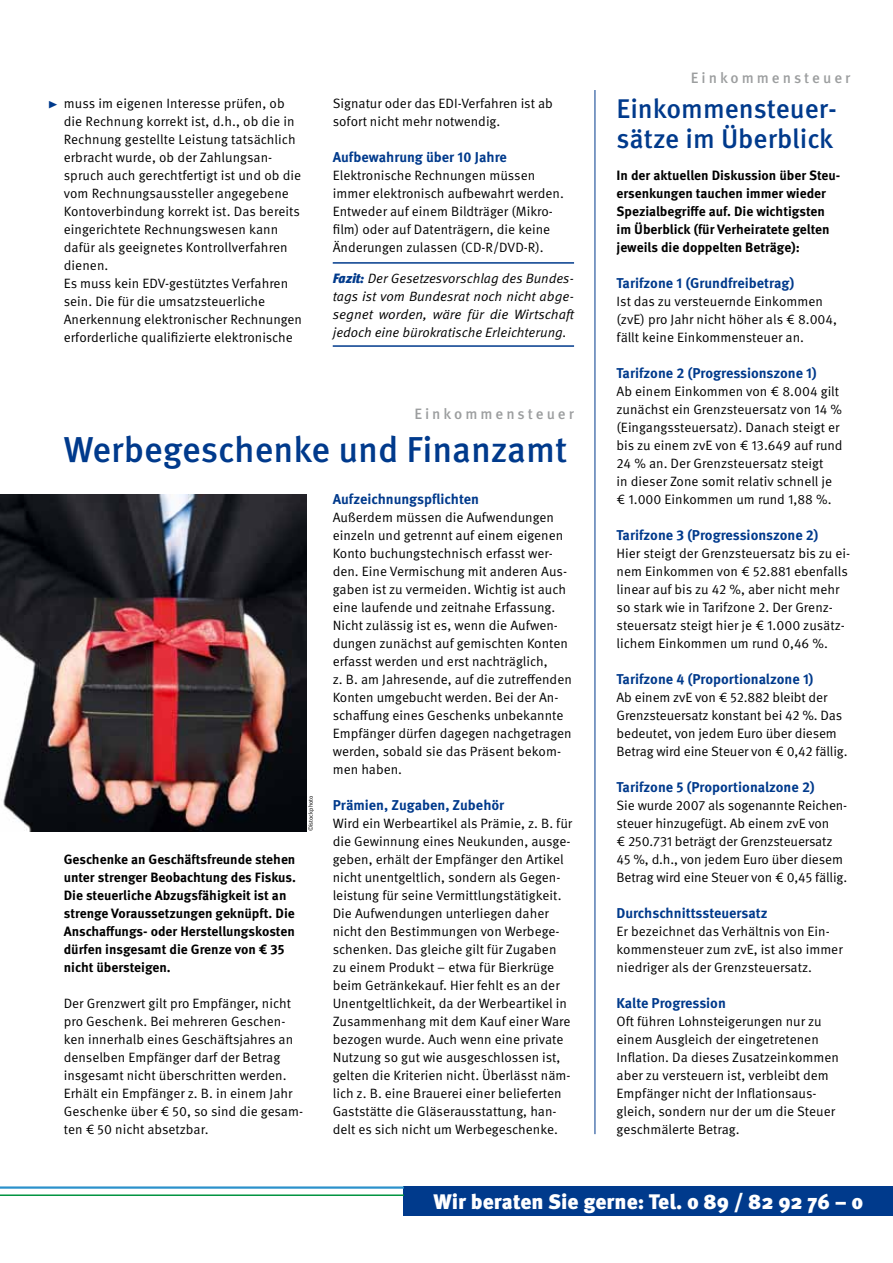
<style>
.page{position:relative;width:893px;height:1263px;background:#fff}
.page>*{position:absolute;margin:0;border:0;box-sizing:border-box;transform-origin:0 0}
.t1{font:500 36px "Meta OT";color:#003a8c}
.t2{font:500 27px/30px "Meta OT";color:#003a8c}
.t3{font:900 21px "Meta OT";color:#fff}
.t4{font:21px "Meta OT";color:#003a8c}
.t5{font:500 15px "Meta OT";letter-spacing:.2em;color:#9c9e9f}
.t6{font:700 14.25px "Meta OT";color:#003a8c}
.t7{font:13.5px/18px "Meta OT";color:#000}
.t8{font:700 13.5px/18px "Meta OT";color:#000}
.t9{font:italic 13.5px/18px "Meta OT";color:#000;text-align:justify}
.t10{font:6px "Meta OT";letter-spacing:-.005em;color:#000}
.s1{font-weight:900;color:#003a8c}
</style>
<div class="page">
<div style="left:404px;top:1186px;width:489px;height:30px;background:#003a8c"></div>
<hr style="left:0;top:1186px;width:404px;height:3px;background:#2b91cb">
<hr style="left:0;top:1194px;width:404px;height:2px;background:#009340">
<hr style="left:595px;top:90px;width:1px;height:1044px;background:#003a8c">
<hr style="left:333px;top:262px;width:241px;height:2px;background:#003a8c">
<hr style="left:333px;top:345px;width:241px;height:2px;background:#003a8c">
<img style="left:0;top:494px;width:306px;height:337px">
<p class="t7" style="left:64px;top:95px;width:240px">muss im eigenen Interesse prüfen, ob die Rechnung korrekt ist, d.h., ob die in Rechnung gestellte Leistung tatsächlich erbracht wurde, ob der Zahlungsan&shy;spruch auch gerechtfertigt ist und ob die vom Rechnungsaussteller angegebene Kontoverbindung korrekt ist. Das bereits eingerichtete Rechnungswesen kann dafür als geeignetes Kontrollverfahren dienen.<br>Es muss kein EDV-gestütztes Verfahren sein. Die für die umsatzsteuerliche Anerkennung elektronischer Rechnungen erforderliche qualifizierte elektronische</p>
<p class="t7" style="left:333px;top:95px;width:222px">Signatur oder das EDI-Verfahren ist ab sofort nicht mehr notwendig.</p>
<h3 class="t4" style="left:47px;top:91px;width:12px">▸</h3>
<p class="t6" style="left:333px;top:148px;width:176px">Aufbewahrung über 10 Jahre</p>
<p class="t7" style="left:333px;top:167px;width:233px">Elektronische Rechnungen müssen immer elektronisch aufbewahrt werden.<br>Entweder auf einem Bildträger (Mikro&shy;film) oder auf Datenträgern, die keine Änderungen zulassen (CD-R/DVD-R).</p>
<p class="t9" style="left:333px;top:269px;width:243px"><span class="s1">Fazit:</span> Der Gesetzesvorschlag des Bundes&shy;tags ist vom Bundesrat noch nicht abge&shy;segnet worden, wäre für die Wirtschaft jedoch eine bürokratische Erleichterung.</p>
<p class="t5" style="left:414px;top:404px;width:161px">Einkommensteuer</p>
<h1 class="t1" style="left:64px;top:427px;width:505px">Werbegeschenke und Finanzamt</h1>
<p class="t10" style="left:307px;top:831px;width:37px;rotate:-90deg">©istockphoto</p>
<p class="t8" style="left:64px;top:851px;width:234px">Geschenke an Geschäftsfreunde stehen unter strenger Beobachtung des Fiskus.<br>Die steuerliche Abzugsfähigkeit ist an strenge Voraussetzungen geknüpft. Die Anschaffungs- oder Herstellungskosten dürfen insgesamt die Grenze von € 35 nicht übersteigen.</p>
<p class="t7" style="left:64px;top:995px;width:241px">Der Grenzwert gilt pro Empfänger, nicht pro Geschenk. Bei mehreren Geschen&shy;ken innerhalb eines Geschäftsjahres an denselben Empfänger darf der Betrag insgesamt nicht überschritten werden.<br>Erhält ein Empfänger z. B. in einem Jahr Geschenke über € 50, so sind die gesam&shy;ten € 50 nicht absetzbar.</p>
<p class="t6" style="left:333px;top:490px;width:148px">Aufzeichnungspflichten</p>
<p class="t7" style="left:333px;top:509px;width:241px">Außerdem müssen die Aufwendungen einzeln und getrennt auf einem eigenen Konto buchungstechnisch erfasst wer&shy;den. Eine Vermischung mit anderen Aus&shy;gaben ist zu vermeiden. Wichtig ist auch eine laufende und zeitnahe Erfassung.<br>Nicht zulässig ist es, wenn die Aufwen&shy;dungen zunächst auf gemischten Konten erfasst werden und erst nachträglich,<br>z. B. am Jahresende, auf die zutreffenden Konten umgebucht werden. Bei der An&shy;schaffung eines Geschenks unbekannte Empfänger dürfen dagegen nachgetragen werden, sobald sie das Präsent bekom&shy;men haben.</p>
<p class="t6" style="left:333px;top:796px;width:173px">Prämien, Zugaben, Zubehör</p>
<p class="t7" style="left:333px;top:815px;width:241px">Wird ein Werbeartikel als Prämie, z. B. für die Gewinnung eines Neukunden, ausge&shy;geben, erhält der Empfänger den Artikel nicht unentgeltlich, sondern als Gegen&shy;leistung für seine Vermittlungstätigkeit.<br>Die Aufwendungen unterliegen daher nicht den Bestimmungen von Werbege&shy;schenken. Das gleiche gilt für Zugaben zu einem Produkt – etwa für Bierkrüge beim Getränkekauf. Hier fehlt es an der Unentgeltlichkeit, da der Werbeartikel in Zusammenhang mit dem Kauf einer Ware bezogen wurde. Auch wenn eine private Nutzung so gut wie ausgeschlossen ist, gelten die Kriterien nicht. Überlässt näm&shy;lich z. B. eine Brauerei einer belieferten Gaststätte die Gläserausstattung, han&shy;delt es sich nicht um Werbegeschenke.</p>
<p class="t5" style="left:691px;top:69px;width:161px">Einkommensteuer</p>
<h2 class="t2" style="left:617px;top:94px;width:222px">Einkommensteuer&shy;sätze im Überblick</h2>
<p class="t8" style="left:617px;top:167px;width:225px">In der aktuellen Diskussion über Steu&shy;ersenkungen tauchen immer wieder Spezialbegriffe auf. Die wichtigsten im Überblick (für Verheiratete gelten jeweils die doppelten Beträge):</p>
<p class="t6" style="left:617px;top:274px;width:179px">Tarifzone 1 (Grundfreibetrag)</p>
<p class="t7" style="left:617px;top:293px;width:222px">Ist das zu versteuernde Einkommen (zvE) pro Jahr nicht höher als € 8.004, fällt keine Einkommensteuer an.</p>
<p class="t6" style="left:617px;top:364px;width:202px">Tarifzone 2 (Progressionszone 1)</p>
<p class="t7" style="left:617px;top:383px;width:228px">Ab einem Einkommen von € 8.004 gilt zunächst ein Grenzsteuersatz von 14 % (Eingangssteuersatz). Danach steigt er bis zu einem zvE von € 13.649 auf rund 24 % an. Der Grenzsteuersatz steigt<br>in dieser Zone somit relativ schnell je € 1.000 Einkommen um rund 1,88 %.</p>
<p class="t6" style="left:617px;top:526px;width:203px">Tarifzone 3 (Progressionszone 2)</p>
<p class="t7" style="left:617px;top:545px;width:235px">Hier steigt der Grenzsteuersatz bis zu ei&shy;nem Einkommen von € 52.881 ebenfalls linear auf bis zu 42 %, aber nicht mehr so stark wie in Tarifzone 2. Der Grenz&shy;steuersatz steigt hier je € 1.000 zusätz&shy;lichem Einkommen um rund 0,46 %.</p>
<p class="t6" style="left:617px;top:670px;width:198px">Tarifzone 4 (Proportionalzone 1)</p>
<p class="t7" style="left:617px;top:689px;width:232px">Ab einem zvE von € 52.882 bleibt der Grenzsteuersatz konstant bei 42 %. Das bedeutet, von jedem Euro über diesem Betrag wird eine Steuer von € 0,42 fällig.</p>
<p class="t6" style="left:617px;top:778px;width:200px">Tarifzone 5 (Proportionalzone 2)</p>
<p class="t7" style="left:617px;top:797px;width:232px">Sie wurde 2007 als sogenannte Reichen&shy;steuer hinzugefügt. Ab einem zvE von<br>€ 250.731 beträgt der Grenzsteuersatz 45 %, d.h., von jedem Euro über diesem Betrag wird eine Steuer von € 0,45 fällig.</p>
<p class="t6" style="left:617px;top:904px;width:153px">Durchschnittssteuersatz</p>
<p class="t7" style="left:617px;top:923px;width:228px">Er bezeichnet das Verhältnis von Ein&shy;kommensteuer zum zvE, ist also immer niedriger als der Grenzsteuersatz.</p>
<p class="t6" style="left:617px;top:994px;width:111px">Kalte Progression</p>
<p class="t7" style="left:617px;top:1013px;width:224px">Oft führen Lohnsteigerungen nur zu einem Ausgleich der eingetretenen Inflation. Da dieses Zusatzeinkommen aber zu versteuern ist, verbleibt dem Empfänger nicht der Inflationsaus&shy;gleich, sondern nur der um die Steuer geschmälerte Betrag.</p>
<h3 class="t3" style="left:433px;top:1189px;width:431px">Wir beraten Sie gerne: Tel. 0 89 / 82 92 76 – 0</h3>
</div>
